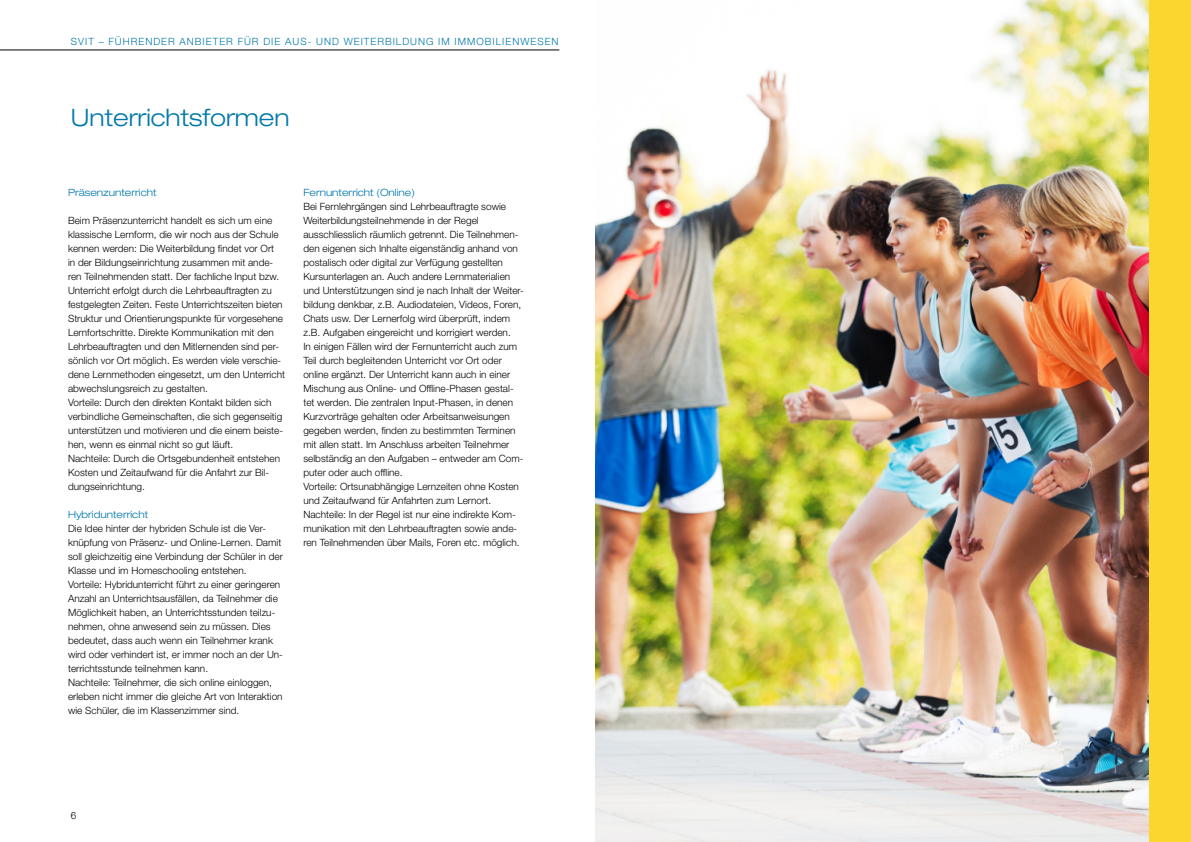
<style>
.page{position:relative;width:1191px;height:842px;background:#fff}
.page>*{position:absolute;margin:0;border:0;box-sizing:border-box;transform-origin:0 0}
.t1{font:300 expanded 24px "Helvetica Neue LT Std";color:#0078ab}
.t2{font:300 10px/14px "Helvetica Neue LT Std";color:#000}
.t3{font:300 10px "Helvetica Neue LT Std";letter-spacing:.1em;color:#0078ab}
.t4{font:300 expanded 10px "Helvetica Neue LT Std";color:#0078ab}
</style>
<div class="page">
<hr style="left:0;top:50px;width:559px;height:1px;background:#000">
<div style="left:1148px;top:0;width:43px;height:842px;background:#f9d72f"></div>
<img style="left:595px;top:0;width:553px;height:842px">
<p class="t3" style="left:71px;top:36px;width:489px">SVIT – FÜHRENDER ANBIETER FÜR DIE AUS- UND WEITERBILDUNG IM IMMOBILIENWESEN</p>
<h1 class="t1" style="left:71px;top:103px;width:220px">Unterrichtsformen</h1>
<p class="t4" style="left:68px;top:187px;width:90px">Präsenzunterricht</p>
<p class="t2" style="left:68px;top:214px;width:218px">Beim Präsenzunterricht handelt es sich um eine klassische Lernform, die wir noch aus der Schule kennen werden: Die Weiterbildung findet vor Ort<br>in der Bildungseinrichtung zusammen mit ande&shy;ren Teilnehmenden statt. Der fachliche Input bzw.<br>Unterricht erfolgt durch die Lehrbeauftragten zu festgelegten Zeiten. Feste Unterrichtszeiten bieten Struktur und Orientierungspunkte für vorgesehene Lernfortschritte. Direkte Kommunikation mit den Lehrbeauftragten und den Mitlernenden sind per&shy;sönlich vor Ort möglich. Es werden viele verschie&shy;dene Lernmethoden eingesetzt, um den Unterricht abwechslungsreich zu gestalten.<br>Vorteile: Durch den direkten Kontakt bilden sich verbindliche Gemeinschaften, die sich gegenseitig unterstützen und motivieren und die einem beiste&shy;hen, wenn es einmal nicht so gut läuft.<br>Nachteile: Durch die Ortsgebundenheit entstehen Kosten und Zeitaufwand für die Anfahrt zur Bil&shy;dungseinrichtung.</p>
<p class="t4" style="left:68px;top:509px;width:82px">Hybridunterricht</p>
<p class="t2" style="left:68px;top:522px;width:216px">Die Idee hinter der hybriden Schule ist die Ver&shy;knüpfung von Präsenz- und Online-Lernen. Damit soll gleichzeitig eine Verbindung der Schüler in der Klasse und im Homeschooling entstehen.<br>Vorteile: Hybridunterricht führt zu einer geringeren Anzahl an Unterrichtsausfällen, da Teilnehmer die Möglichkeit haben, an Unterrichtsstunden teilzu&shy;nehmen, ohne anwesend sein zu müssen. Dies bedeutet, dass auch wenn ein Teilnehmer krank wird oder verhindert ist, er immer noch an der Un&shy;terrichtsstunde teilnehmen kann.<br>Nachteile: Teilnehmer, die sich online einloggen, erleben nicht immer die gleiche Art von Interaktion wie Schüler, die im Klassenzimmer sind.</p>
<p class="t4" style="left:303px;top:187px;width:113px">Fernunterricht (Online)</p>
<p class="t2" style="left:303px;top:200px;width:222px">Bei Fernlehrgängen sind Lehrbeauftragte sowie Weiterbildungsteilnehmende in der Regel ausschliesslich räumlich getrennt. Die Teilnehmen&shy;den eigenen sich Inhalte eigenständig anhand von postalisch oder digital zur Verfügung gestellten Kursunterlagen an. Auch andere Lernmaterialien und Unterstützungen sind je nach Inhalt der Weiter&shy;bildung denkbar, z.B. Audiodateien, Videos, Foren, Chats usw. Der Lernerfolg wird überprüft, indem z.B. Aufgaben eingereicht und korrigiert werden.<br>In einigen Fällen wird der Fernunterricht auch zum Teil durch begleitenden Unterricht vor Ort oder online ergänzt. Der Unterricht kann auch in einer Mischung aus Online- und Offline-Phasen gestal&shy;tet werden. Die zentralen Input-Phasen, in denen Kurzvorträge gehalten oder Arbeitsanweisungen gegeben werden, finden zu bestimmten Terminen mit allen statt. Im Anschluss arbeiten Teilnehmer selbständig an den Aufgaben – entweder am Com&shy;puter oder auch offline.<br>Vorteile: Ortsunabhängige Lernzeiten ohne Kosten und Zeitaufwand für Anfahrten zum Lernort.<br>Nachteile: In der Regel ist nur eine indirekte Kom&shy;munikation mit den Lehrbeauftragten sowie ande&shy;ren Teilnehmenden über Mails, Foren etc. möglich.</p>
<p class="t2" style="left:71px;top:809px;width:7px">6</p>
</div>
